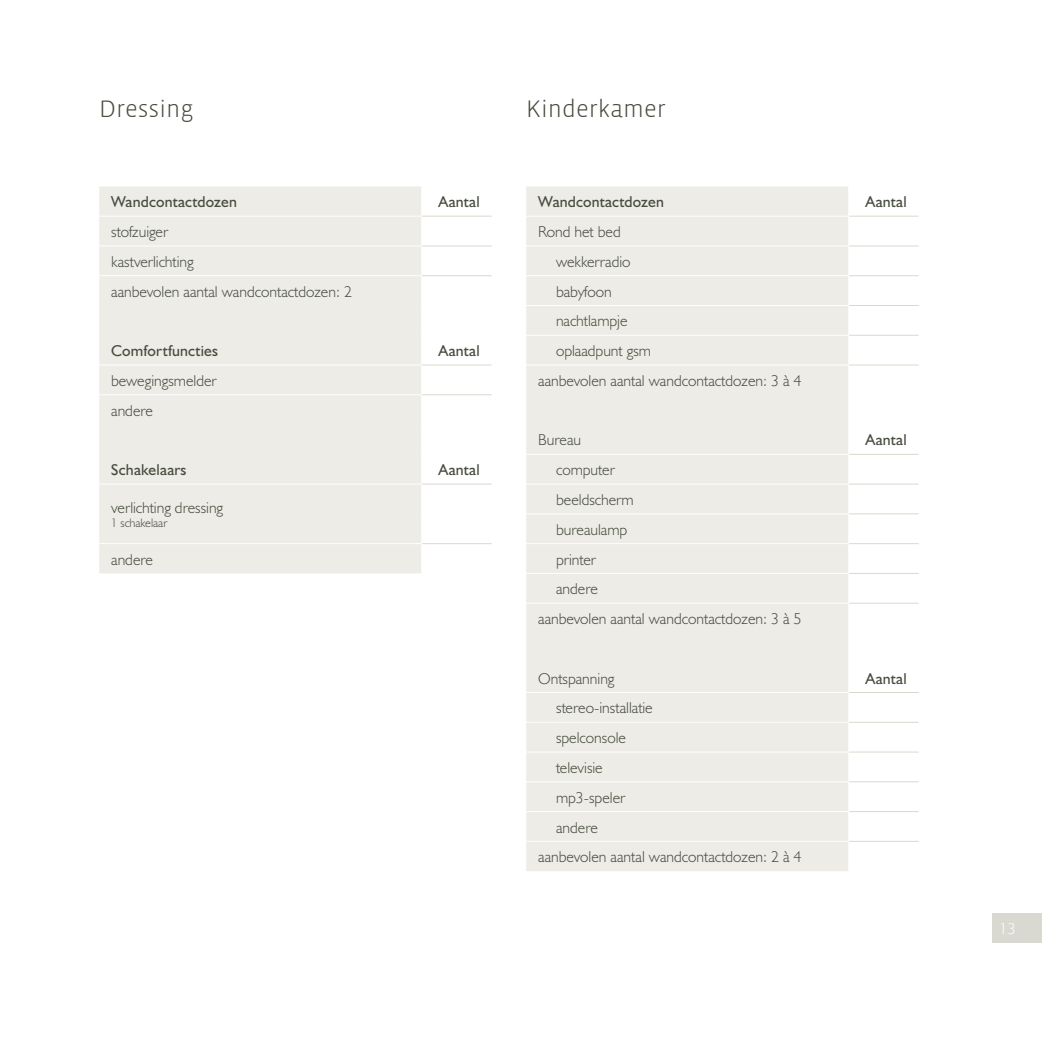
<style>
.page{position:relative;width:1042px;height:1042px;background:#fff}
.page>*{position:absolute;margin:0;border:0;box-sizing:border-box;transform-origin:0 0}
.t1{font:300 24.5px "Vista Sans";color:#464c3e}
.t2{font:300 15.75px/29.8px "Humanist 521 BT";color:#464c3e}
.t3{font:15.75px "Humanist 521 BT";letter-spacing:.015em;color:#464c3e}
.t4{font:300 15.75px "Humanist 521 BT";color:#fff}
.t5{font:300 12.25px "Humanist 521 BT";color:#464c3e}
</style>
<div class="page">
<div style="left:992px;top:913px;width:50px;height:30px;background:#dad9d1"></div>
<div style="left:99px;top:186px;width:322px;height:387px;background:#edece6"></div>
<hr style="left:99px;top:216px;width:323px;height:1px;background:#fff">
<hr style="left:99px;top:245px;width:323px;height:1px;background:#fff">
<hr style="left:99px;top:275px;width:323px;height:1px;background:#fff">
<hr style="left:99px;top:364px;width:323px;height:1px;background:#fff">
<hr style="left:99px;top:394px;width:323px;height:1px;background:#fff">
<hr style="left:99px;top:484px;width:323px;height:1px;background:#fff">
<hr style="left:99px;top:543px;width:323px;height:1px;background:#fff">
<hr style="left:422px;top:216px;width:70px;height:1px;background:#dad8cd">
<hr style="left:422px;top:245px;width:70px;height:1px;background:#dad8cd">
<hr style="left:422px;top:275px;width:70px;height:1px;background:#dad8cd">
<hr style="left:422px;top:364px;width:70px;height:1px;background:#dad8cd">
<hr style="left:422px;top:394px;width:70px;height:1px;background:#dad8cd">
<hr style="left:422px;top:484px;width:70px;height:1px;background:#dad8cd">
<hr style="left:422px;top:543px;width:70px;height:1px;background:#dad8cd">
<div style="left:526px;top:186px;width:322px;height:685px;background:#edece6"></div>
<hr style="left:526px;top:216px;width:323px;height:1px;background:#fff">
<hr style="left:526px;top:245px;width:323px;height:1px;background:#fff">
<hr style="left:526px;top:275px;width:323px;height:1px;background:#fff">
<hr style="left:526px;top:305px;width:323px;height:1px;background:#fff">
<hr style="left:526px;top:335px;width:323px;height:1px;background:#fff">
<hr style="left:526px;top:364px;width:323px;height:1px;background:#fff">
<hr style="left:526px;top:454px;width:323px;height:1px;background:#fff">
<hr style="left:526px;top:484px;width:323px;height:1px;background:#fff">
<hr style="left:526px;top:513px;width:323px;height:1px;background:#fff">
<hr style="left:526px;top:543px;width:323px;height:1px;background:#fff">
<hr style="left:526px;top:573px;width:323px;height:1px;background:#fff">
<hr style="left:526px;top:603px;width:323px;height:1px;background:#fff">
<hr style="left:526px;top:692px;width:323px;height:1px;background:#fff">
<hr style="left:526px;top:722px;width:323px;height:1px;background:#fff">
<hr style="left:526px;top:751px;width:323px;height:1px;background:#fff">
<hr style="left:526px;top:781px;width:323px;height:1px;background:#fff">
<hr style="left:526px;top:811px;width:323px;height:1px;background:#fff">
<hr style="left:526px;top:841px;width:323px;height:1px;background:#fff">
<hr style="left:849px;top:216px;width:69px;height:1px;background:#dad8cd">
<hr style="left:849px;top:245px;width:69px;height:1px;background:#dad8cd">
<hr style="left:849px;top:275px;width:69px;height:1px;background:#dad8cd">
<hr style="left:849px;top:305px;width:69px;height:1px;background:#dad8cd">
<hr style="left:849px;top:335px;width:69px;height:1px;background:#dad8cd">
<hr style="left:849px;top:364px;width:69px;height:1px;background:#dad8cd">
<hr style="left:849px;top:454px;width:69px;height:1px;background:#dad8cd">
<hr style="left:849px;top:484px;width:69px;height:1px;background:#dad8cd">
<hr style="left:849px;top:513px;width:69px;height:1px;background:#dad8cd">
<hr style="left:849px;top:543px;width:69px;height:1px;background:#dad8cd">
<hr style="left:849px;top:573px;width:69px;height:1px;background:#dad8cd">
<hr style="left:849px;top:603px;width:69px;height:1px;background:#dad8cd">
<hr style="left:849px;top:692px;width:69px;height:1px;background:#dad8cd">
<hr style="left:849px;top:722px;width:69px;height:1px;background:#dad8cd">
<hr style="left:849px;top:751px;width:69px;height:1px;background:#dad8cd">
<hr style="left:849px;top:781px;width:69px;height:1px;background:#dad8cd">
<hr style="left:849px;top:811px;width:69px;height:1px;background:#dad8cd">
<hr style="left:849px;top:841px;width:69px;height:1px;background:#dad8cd">
<h1 class="t1" style="left:99px;top:94px;width:96px">Dressing</h1>
<h1 class="t1" style="left:526px;top:94px;width:141px">Kinderkamer</h1>
<p class="t3" style="left:111px;top:192px;width:127px">Wandcontactdozen</p>
<p class="t3" style="left:438px;top:192px;width:43px">Aantal</p>
<p class="t2" style="left:111px;top:217px;width:242px">stofzuiger<br>kastverlichting<br>aanbevolen aantal wandcontactdozen: 2</p>
<p class="t3" style="left:111px;top:341px;width:108px">Comfortfuncties</p>
<p class="t3" style="left:438px;top:341px;width:43px">Aantal</p>
<p class="t2" style="left:111px;top:365px;width:107px">bewegingsmelder andere</p>
<p class="t3" style="left:111px;top:460px;width:77px">Schakelaars</p>
<p class="t3" style="left:438px;top:460px;width:43px">Aantal</p>
<p class="t2" style="left:111px;top:492px;width:114px">verlichting dressing</p>
<p class="t5" style="left:111px;top:515px;width:58px">1 schakelaar</p>
<p class="t2" style="left:111px;top:544px;width:43px">andere</p>
<p class="t3" style="left:538px;top:192px;width:127px">Wandcontactdozen</p>
<p class="t3" style="left:865px;top:192px;width:43px">Aantal</p>
<p class="t2" style="left:538px;top:217px;width:84px">Rond het bed</p>
<p class="t2" style="left:556px;top:246px;width:76px">wekkerradio</p>
<p class="t2" style="left:556px;top:276px;width:57px">babyfoon</p>
<p class="t2" style="left:556px;top:306px;width:73px">nachtlampje</p>
<p class="t2" style="left:556px;top:336px;width:96px">oplaadpunt gsm</p>
<p class="t2" style="left:538px;top:365px;width:265px">aanbevolen aantal wandcontactdozen: 3 à 4</p>
<p class="t2" style="left:538px;top:425px;width:44px">Bureau</p>
<p class="t3" style="left:865px;top:430px;width:43px">Aantal</p>
<p class="t2" style="left:556px;top:455px;width:60px">computer</p>
<p class="t2" style="left:556px;top:485px;width:79px">beeldscherm</p>
<p class="t2" style="left:556px;top:514px;width:73px">bureaulamp</p>
<p class="t2" style="left:556px;top:544px;width:42px">printer</p>
<p class="t2" style="left:556px;top:574px;width:43px">andere</p>
<p class="t2" style="left:538px;top:604px;width:265px">aanbevolen aantal wandcontactdozen: 3 à 5</p>
<p class="t2" style="left:538px;top:663px;width:78px">Ontspanning</p>
<p class="t3" style="left:865px;top:668px;width:43px">Aantal</p>
<p class="t2" style="left:556px;top:693px;width:98px">stereo-installatie</p>
<p class="t2" style="left:556px;top:723px;width:71px">spelconsole</p>
<p class="t2" style="left:556px;top:752px;width:48px">televisie</p>
<p class="t2" style="left:556px;top:782px;width:71px">mp3-speler</p>
<p class="t2" style="left:556px;top:812px;width:43px">andere</p>
<p class="t2" style="left:538px;top:842px;width:265px">aanbevolen aantal wandcontactdozen: 2 à 4</p>
<p class="t4" style="left:999px;top:918px;width:18px">13</p>
</div>
